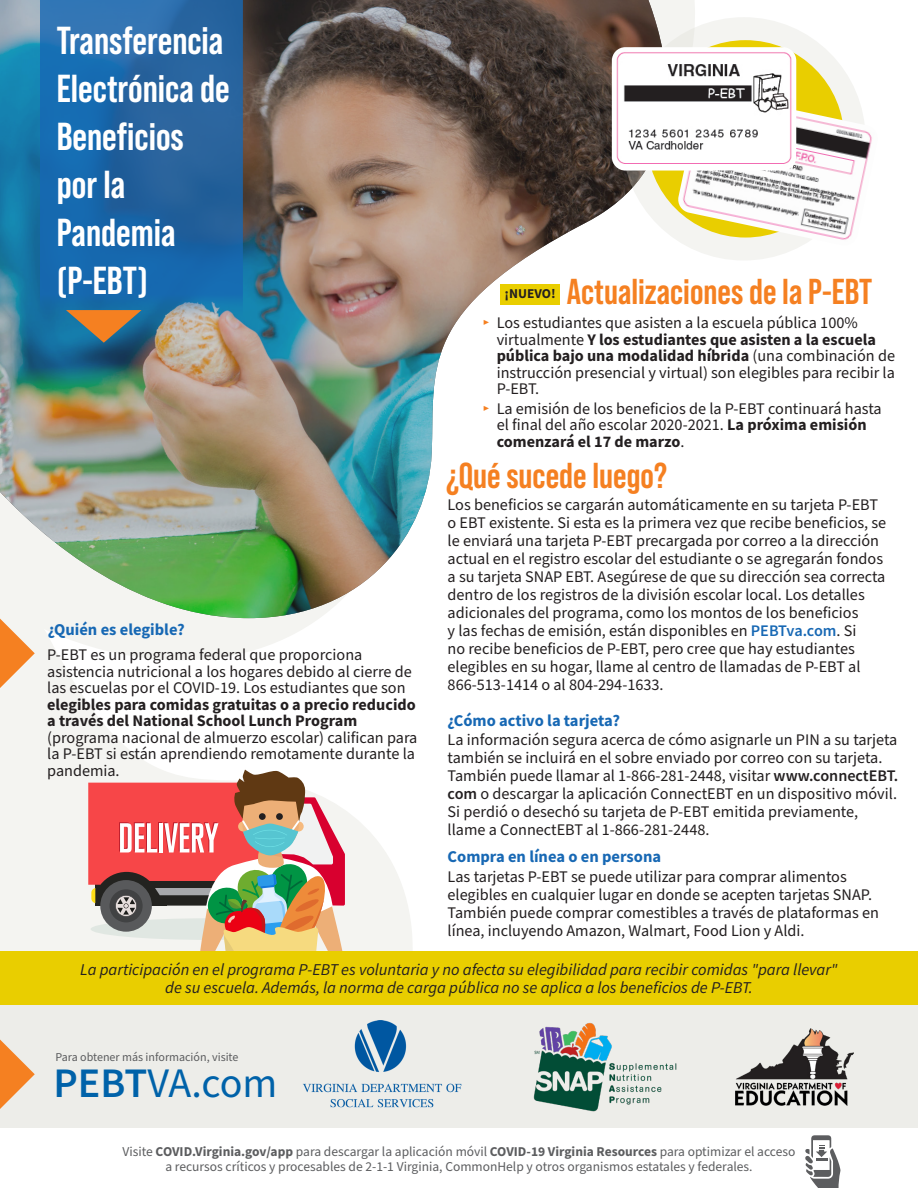
<style>
.page{position:relative;width:918px;height:1188px;background:#fff}
.page>*{position:absolute;margin:0;border:0;box-sizing:border-box;transform-origin:0 0}
.Title_1{font:42px "Source Sans Pro";color:#0062a9}
._20pt_Reg_Lea_22{font:700 39px/48px "Bebas Neue Pro";color:#fff}
._20pt_Reg_Lea_22-2{font:700 36px "Bebas Neue Pro";color:#f58021}
.t1{font:italic 16.5px/18px "Source Sans Pro";color:#231f20;text-align:center}
._13pt_left_Tra_25{font:700 16.5px "Source Sans Pro";color:#1768b4}
._26pt_Reg_Tra_10{font:16.2px/16.5px "Source Sans Pro";color:#231f20}
._9pt_Left_Lea_14{font:16.2px/18px "Source Sans Pro";color:#231f20}
.t2{font:13.5px/15px "Source Sans Pro";color:#5c5d5f;text-align:center}
.t3{font:700 13.5px "Source Sans Pro";color:#231f20}
.t4{font:12px "Source Sans Pro";color:#5c5d5f}
.s1{font-weight:700}
.s2{font-size:10.5px;color:#f58021}
.s3{font-weight:600;color:#1768b4}
.s4{font-weight:600}
</style>
<div class="page">
<svg style="left:0;top:660px;width:412px;height:291px"></svg>
<svg style="left:0;top:618px;width:319px;height:42px;fill:#f4f4f1"></svg>
<div style="left:0;top:1005px;width:918px;height:123px;background:#edede9"></div>
<svg style="left:805px;top:1135px;width:36px;height:53px"></svg>
<div style="left:0;top:951px;width:918px;height:54px;background:#e9ce00"></div>
<img style="left:0;top:0;width:668px;height:618px">
<div style="left:622px;top:17px;width:244px;height:244px;background:#f4f4f1;border-radius:50%"></div>
<svg style="left:40px;top:0;width:203px;height:322px;background:#2268a7"></svg>
<svg style="left:0;top:1040px;width:35px;height:69px"></svg>
<svg style="left:66px;top:310px;width:76px;height:33px;background:#83765f"></svg>
<svg style="left:0;top:619px;width:35px;height:69px"></svg>
<div style="left:647px;top:40px;width:197px;height:198px;background:#e9ce00;border-radius:50%"></div>
<img style="left:677px;top:93px;width:195px;height:154px">
<img style="left:612px;top:47px;width:184px;height:124px">
<svg style="left:88px;top:770px;width:257px;height:181px"></svg>
<img style="left:303px;top:1020px;width:159px;height:88px">
<img style="left:533px;top:1023px;width:144px;height:89px">
<img style="left:736px;top:1028px;width:118px;height:77px">
<div style="left:500px;top:284px;width:60px;height:20px;background:#e9ce00"></div>
<p class="_20pt_Reg_Lea_22" style="left:57px;top:16px;width:175px">Transferencia<br>Electrónica de<br>Beneficios por la<br>Pandemia (P-EBT)</p>
<p class="_13pt_left_Tra_25" style="left:48px;top:618px;width:138px">¿Quién es elegible?</p>
<p class="_26pt_Reg_Tra_10" style="left:47px;top:647px;width:372px">P-EBT es un programa federal que proporciona asistencia nutricional a los hogares debido al cierre de las escuelas por el COVID-19. Los estudiantes que son <span class="s1">elegibles para comidas gratuitas o a precio reducido a través del National School Lunch Program </span>(programa nacional de almuerzo escolar) califican para la P-EBT si están aprendiendo remotamente durante la pandemia.</p>
<p class="t3" style="left:505px;top:284px;width:53px">¡NUEVO!</p>
<p class="_20pt_Reg_Lea_22-2" style="left:567px;top:271px;width:307px">Actualizaciones de la P-EBT</p>
<p class="_26pt_Reg_Tra_10" style="left:497px;top:315px;width:400px;text-indent:-14px"><span class="s2">▶</span> Los estudiantes que asisten a la escuela pública 100% virtualmente <span class="s1">Y los estudiantes que asisten a la escuela pública bajo una modalidad híbrida</span> (una combinación de instrucción presencial y virtual) son elegibles para recibir la P-EBT.</p>
<p class="_26pt_Reg_Tra_10" style="left:497px;top:401px;width:386px;text-indent:-14px"><span class="s2">▶</span> La emisión de los beneficios de la P-EBT continuará hasta el final del año escolar 2020-2021. <span class="s1">La próxima emisión comenzará el 17 de marzo</span>.</p>
<p class="_20pt_Reg_Lea_22-2" style="left:446px;top:455px;width:222px">¿Qué sucede luego?</p>
<p class="_26pt_Reg_Tra_10" style="left:448px;top:496px;width:440px;line-height:18px">Los beneficios se cargarán automáticamente en su tarjeta P-EBT o EBT existente. Si esta es la primera vez que recibe beneficios, se le enviará una tarjeta P-EBT precargada por correo a la dirección actual en el registro escolar del estudiante o se agregarán fondos a su tarjeta SNAP EBT. Asegúrese de que su dirección sea correcta dentro de los registros de la división escolar local. Los detalles adicionales del programa, como los montos de los beneficios<br>y las fechas de emisión, están disponibles en <span class="s3">PEBTva.com</span>. Si<br>no recibe beneficios de P-EBT, pero cree que hay estudiantes elegibles en su hogar, llame al centro de llamadas de P-EBT al 866-513-1414 o al 804-294-1633.</p>
<p class="_13pt_left_Tra_25" style="left:448px;top:709px;width:174px">¿Cómo activo la tarjeta?</p>
<p class="_9pt_Left_Lea_14" style="left:448px;top:731px;width:452px">La información segura acerca de cómo asignarle un PIN a su tarjeta también se incluirá en el sobre enviado por correo con su tarjeta.<br>También puede llamar al 1-866-281-2448, visitar <span class="s4">www.connectEBT. com</span> o descargar la aplicación ConnectEBT en un dispositivo móvil.<br>Si perdió o desechó su tarjeta de P-EBT emitida previamente, llame a ConnectEBT al 1-866-281-2448.</p>
<p class="_13pt_left_Tra_25" style="left:448px;top:845px;width:215px">Compra en línea o en persona</p>
<p class="_9pt_Left_Lea_14" style="left:448px;top:868px;width:433px">Las tarjetas P-EBT se puede utilizar para comprar alimentos elegibles en cualquier lugar en donde se acepten tarjetas SNAP.<br>También puede comprar comestibles a través de plataformas en línea, incluyendo Amazon, Walmart, Food Lion y Aldi.</p>
<p class="t1" style="left:80px;top:960px;width:759px">La participación en el programa P-EBT es voluntaria y no afecta su elegibilidad para recibir comidas "para llevar" de su escuela. Además, la norma de carga pública no se aplica a los beneficios de P-EBT.</p>
<p class="t4" style="left:56px;top:1049px;width:184px">Para obtener más información, visite</p>
<p class="Title_1" style="left:53px;top:1055px;width:225px"><span class="s4">PEBT</span>VA.com</p>
<p class="t2" style="left:123px;top:1145px;width:674px">Visite <span class="s1">COVID.Virginia.gov/app</span> para descargar la aplicación móvil <span class="s1">COVID-19 Virginia Resources</span> para optimizar el acceso a recursos críticos y procesables de 2-1-1 Virginia, CommonHelp y otros organismos estatales y federales.</p>
</div>
